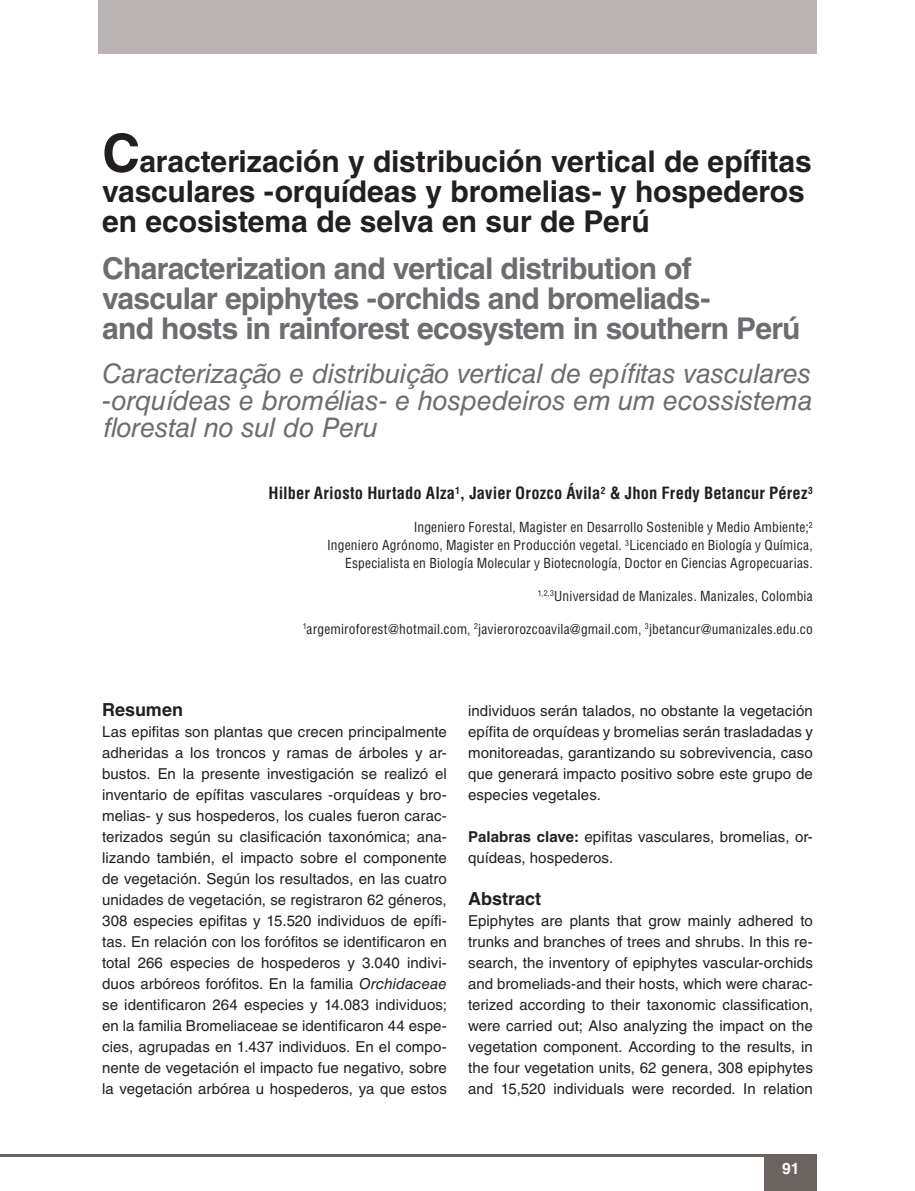
<style>
.page{position:relative;width:915px;height:1191px;background:#fff}
.page>*{position:absolute;margin:0;border:0;box-sizing:border-box;transform-origin:0 0}
.t1{font:700 30px/30px "Helvetica LT Std";letter-spacing:-.025em;color:#6c6d70}
.t2{font:700 30px/30px "Helvetica LT Std";letter-spacing:-.005em;color:#231f20}
.t3{font:italic 27px/27px "Helvetica LT Std";letter-spacing:-.01em;color:#6c6d70;text-align:justify}
.t4{font:700 18px "Helvetica LT Std";color:#231f20}
.t5{font:700 condensed 16.5px "Helvetica LT Std";letter-spacing:.01em;color:#231f20}
.t6{font:700 15.75px "Helvetica LT Std";color:#fff}
.t7{font:15px/21px "Helvetica LT Std";letter-spacing:.005em;color:#231f20;text-align:justify}
.t8{font:condensed 13.5px/18px "Helvetica LT Std";letter-spacing:.015em;color:#231f20;text-align:right}
.s1{font-size:52.5px}
.s2{font-style:italic}
.s3{font-weight:700}
</style>
<div class="page">
<div style="left:98px;top:0;width:718px;height:54px;background:#bab5b4"></div>
<div style="left:764px;top:1154px;width:52px;height:37px;background:#6b6360"></div>
<hr style="left:0;top:1154px;width:813px;height:2px;background:#6b6360">
<h1 class="t2" style="left:102px;top:146px;width:710px"><span class="s1">C</span>aracterización y distribución vertical de epífitas vasculares -orquídeas y bromelias- y hospederos en ecosistema de selva en sur de Perú</h1>
<h1 class="t1" style="left:102px;top:253px;width:699px">Characterization and vertical distribution of vascular epiphytes -orchids and bromeliads-<br>and hosts in rainforest ecosystem in southern Perú</h1>
<h2 class="t3" style="left:102px;top:360px;width:711px">Caracterização e distribuição vertical de epífitas vasculares -orquídeas e bromélias- e hospedeiros em um ecossistema florestal no sul do Peru</h2>
<p class="t5" style="left:268px;top:483px;width:545px">Hilber Ariosto Hurtado Alza<sup>1</sup>, Javier Orozco Ávila<sup>2</sup> &amp; Jhon Fredy Betancur Pérez<sup>3</sup></p>
<p class="t8" style="left:327px;top:518px;width:487px">Ingeniero Forestal, Magister en Desarrollo Sostenible y Medio Ambiente;<sup>2<br></sup>Ingeniero Agrónomo, Magister en Producción vegetal. <sup>3</sup>Licenciado en Biología y Química,<br>Especialista en Biología Molecular y Biotecnología, Doctor en Ciencias Agropecuarias.</p>
<p class="t8" style="left:537px;top:587px;width:276px"><sup>1,2,3</sup>Universidad de Manizales. Manizales, Colombia</p>
<p class="t8" style="left:302px;top:620px;width:511px"><sup>1</sup>argemiroforest@hotmail.com, <sup>2</sup>javierorozcoavila@gmail.com, <sup>3</sup>jbetancur@umanizales.edu.co</p>
<p class="t4" style="left:102px;top:698px;width:82px">Resumen</p>
<p class="t7" style="left:102px;top:721px;width:346px">Las epifitas son plantas que crecen principalmente adheridas a los troncos y ramas de árboles y ar&shy;bustos. En la presente investigación se realizó el inventario de epífitas vasculares -orquídeas y bro&shy;melias- y sus hospederos, los cuales fueron carac&shy;terizados según su clasificación taxonómica; ana&shy;lizando también, el impacto sobre el componente de vegetación. Según los resultados, en las cuatro unidades de vegetación, se registraron 62 géneros, 308 especies epifitas y 15.520 individuos de epífi&shy;tas. En relación con los forófitos se identificaron en total 266 especies de hospederos y 3.040 indivi&shy;duos arbóreos forófitos. En la familia <span class="s2">Orchidaceae </span>se identificaron 264 especies y 14.083 individuos; en la familia Bromeliaceae se identificaron 44 espe&shy;cies, agrupadas en 1.437 individuos. En el compo&shy;nente de vegetación el impacto fue negativo, sobre la vegetación arbórea u hospederos, ya que estos</p>
<p class="t7" style="left:468px;top:700px;width:346px">individuos serán talados, no obstante la vegetación epífita de orquídeas y bromelias serán trasladadas y monitoreadas, garantizando su sobrevivencia, caso que generará impacto positivo sobre este grupo de especies vegetales.</p>
<p class="t7" style="left:468px;top:826px;width:346px"><span class="s3">Palabras clave:</span> epifitas vasculares, bromelias, or&shy;quídeas, hospederos.</p>
<p class="t4" style="left:468px;top:887px;width:74px">Abstract</p>
<p class="t7" style="left:468px;top:910px;width:346px">Epiphytes are plants that grow mainly adhered to trunks and branches of trees and shrubs. In this re&shy;search, the inventory of epiphytes vascular-orchids and bromeliads-and their hosts, which were charac&shy;terized according to their taxonomic classification, were carried out; Also analyzing the impact on the vegetation component. According to the results, in the four vegetation units, 62 genera, 308 epiphytes and 15,520 individuals were recorded. In relation</p>
<p class="t6" style="left:781px;top:1158px;width:19px">91</p>
</div>
